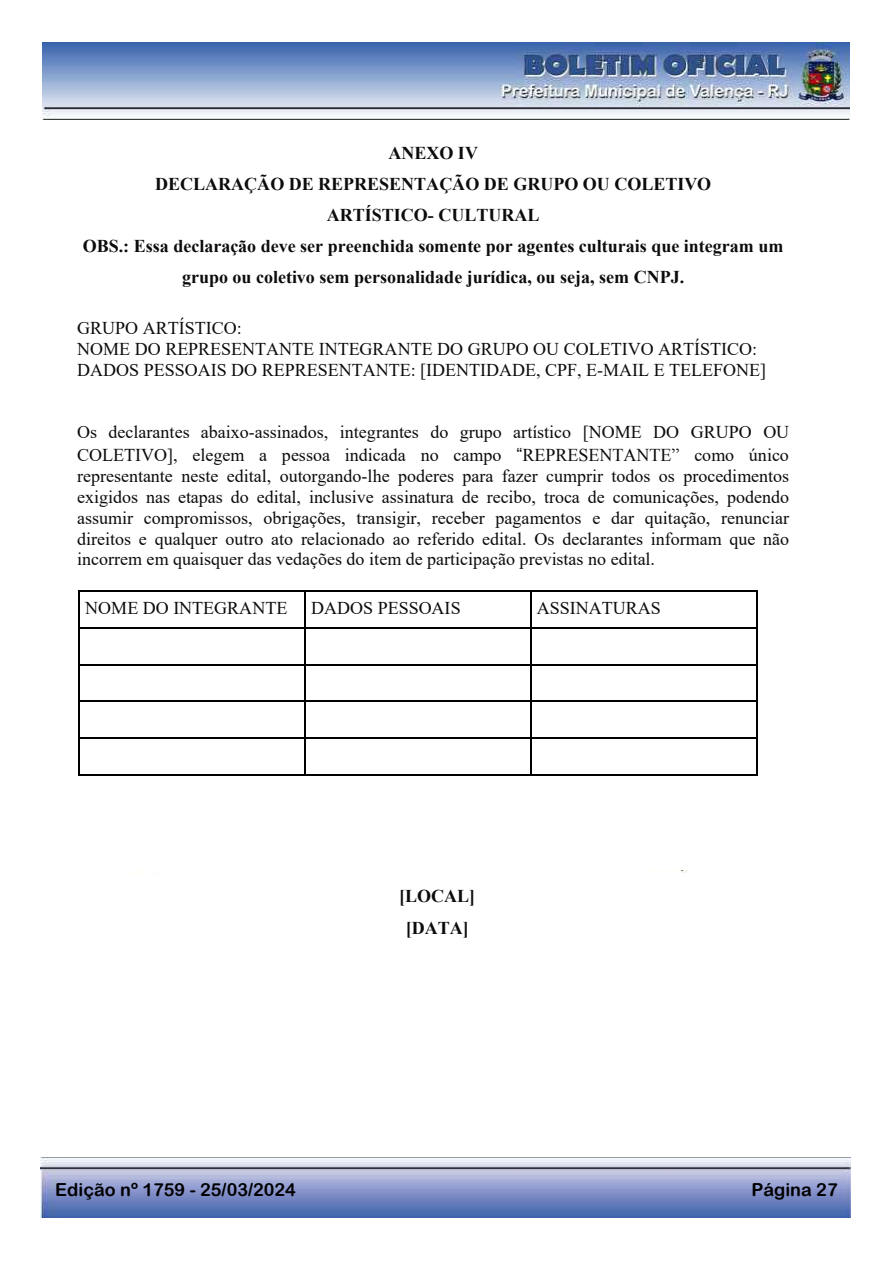
<style>
.page{position:relative;width:893px;height:1263px;background:#fff}
.page>*{position:absolute;margin:0;border:0;box-sizing:border-box;transform-origin:0 0}
.t1{font:18px/20.7px "Times New Roman";color:#0c0c0c}
.t2{font:700 18px/31px "Times New Roman";color:#0c0c0c;text-align:center}
.t3{font:18px "Arial Rounded MT Bold";color:#000}
.s1{font-family:"Arial Unicode MS"}
.s2{font-style:inherit}
</style>
<div class="page">
<img style="left:43px;top:43px;width:806px;height:76px">
<img style="left:40px;top:1158px;width:811px;height:60px">
<svg style="left:78px;top:590px;width:2px;height:8px"></svg>
<hr style="left:80px;top:590px;width:224px;height:2px;background:#000">
<svg style="left:304px;top:590px;width:2px;height:8px"></svg>
<hr style="left:306px;top:590px;width:224px;height:2px;background:#000">
<svg style="left:530px;top:590px;width:2px;height:8px"></svg>
<hr style="left:532px;top:590px;width:224px;height:2px;background:#000">
<hr style="left:78px;top:598px;width:2px;height:29px;background:#000">
<hr style="left:304px;top:598px;width:2px;height:29px;background:#000">
<hr style="left:530px;top:598px;width:2px;height:29px;background:#000">
<svg style="left:78px;top:627px;width:2px;height:8px"></svg>
<hr style="left:80px;top:627px;width:224px;height:2px;background:#000">
<svg style="left:304px;top:627px;width:2px;height:8px"></svg>
<hr style="left:306px;top:627px;width:224px;height:2px;background:#000">
<svg style="left:530px;top:627px;width:2px;height:8px"></svg>
<hr style="left:532px;top:627px;width:224px;height:2px;background:#000">
<hr style="left:78px;top:635px;width:2px;height:29px;background:#000">
<hr style="left:304px;top:635px;width:2px;height:29px;background:#000">
<hr style="left:530px;top:635px;width:2px;height:29px;background:#000">
<svg style="left:78px;top:664px;width:2px;height:7px"></svg>
<hr style="left:80px;top:664px;width:224px;height:1px;background:#000">
<svg style="left:304px;top:664px;width:2px;height:7px"></svg>
<hr style="left:306px;top:664px;width:224px;height:1px;background:#000">
<svg style="left:530px;top:664px;width:2px;height:7px"></svg>
<hr style="left:532px;top:664px;width:224px;height:1px;background:#000">
<svg style="left:756px;top:590px;width:1px;height:81px"></svg>
<hr style="left:78px;top:671px;width:2px;height:30px;background:#000">
<hr style="left:304px;top:671px;width:2px;height:30px;background:#000">
<hr style="left:530px;top:671px;width:2px;height:30px;background:#000">
<hr style="left:756px;top:671px;width:1px;height:30px;background:#000">
<svg style="left:78px;top:701px;width:2px;height:7px"></svg>
<hr style="left:80px;top:701px;width:224px;height:1px;background:#000">
<svg style="left:304px;top:701px;width:2px;height:7px"></svg>
<hr style="left:306px;top:701px;width:224px;height:1px;background:#000">
<svg style="left:530px;top:701px;width:2px;height:7px"></svg>
<hr style="left:532px;top:701px;width:224px;height:1px;background:#000">
<hr style="left:78px;top:708px;width:2px;height:29px;background:#000">
<hr style="left:304px;top:708px;width:2px;height:29px;background:#000">
<hr style="left:530px;top:708px;width:2px;height:29px;background:#000">
<svg style="left:78px;top:737px;width:2px;height:8px"></svg>
<hr style="left:80px;top:737px;width:224px;height:2px;background:#000">
<svg style="left:304px;top:737px;width:2px;height:8px"></svg>
<hr style="left:306px;top:737px;width:224px;height:2px;background:#000">
<svg style="left:530px;top:737px;width:2px;height:8px"></svg>
<hr style="left:532px;top:737px;width:224px;height:2px;background:#000">
<hr style="left:78px;top:745px;width:2px;height:29px;background:#000">
<hr style="left:80px;top:774px;width:224px;height:2px;background:#000">
<hr style="left:304px;top:745px;width:2px;height:29px;background:#000">
<hr style="left:306px;top:774px;width:224px;height:2px;background:#000">
<hr style="left:530px;top:745px;width:2px;height:29px;background:#000">
<hr style="left:532px;top:774px;width:224px;height:2px;background:#000">
<svg style="left:756px;top:701px;width:1px;height:75px"></svg>
<p class="t2" style="left:83px;top:137px;width:702px">ANEXO IV<br>DECLARAÇÃO DE REPRESENTAÇÃO DE GRUPO OU COLETIVO<br>ARTÍSTICO- CULTURAL<br>OBS.: Essa declaração deve ser preenchida somente por agentes culturais que integram um grupo ou coletivo sem personalidade jurídica, ou seja, sem CNPJ.</p>
<p class="t1" style="left:77px;top:317px;width:690px">GRUPO ARTÍSTICO:<br>NOME DO REPRESENTANTE INTEGRANTE DO GRUPO OU COLETIVO ARTÍSTICO:<br>DADOS PESSOAIS DO REPRESENTANTE: [IDENTIDADE, CPF, E-MAIL E TELEFONE]</p>
<p class="t1" style="left:77px;top:419px;width:714px;line-height:23.5px">Os declarantes abaixo-assinados, integrantes do grupo artístico [NOME DO GRUPO OU<br>COLETIVO], elegem a pessoa indicada no campo <span class="s1">“</span><span class="s2">REPRESENTANTE”</span> como único</p>
<p class="t1" style="left:77px;top:465px;width:714px;text-align:justify">representante neste edital, outorgando-lhe poderes para fazer cumprir todos os procedimentos exigidos nas etapas do edital, inclusive assinatura de recibo, troca de comunicações, podendo assumir compromissos, obrigações, transigir, receber pagamentos e dar quitação, renunciar direitos e qualquer outro ato relacionado ao referido edital. Os declarantes informam que não incorrem em quaisquer das vedações do item de participação previstas no edital.</p>
<p class="t1" style="left:85px;top:597px;width:204px">NOME DO INTEGRANTE</p>
<p class="t1" style="left:311px;top:597px;width:151px">DADOS PESSOAIS</p>
<p class="t1" style="left:537px;top:597px;width:126px">ASSINATURAS</p>
<p class="t2" style="left:399px;top:880px;width:78px">[LOCAL] [DATA]</p>
<p class="t3" style="left:55px;top:1179px;width:242px">Edição nº 1759 - 25/03/2024</p>
<p class="t3" style="left:751px;top:1179px;width:88px">Página 27</p>
</div>
